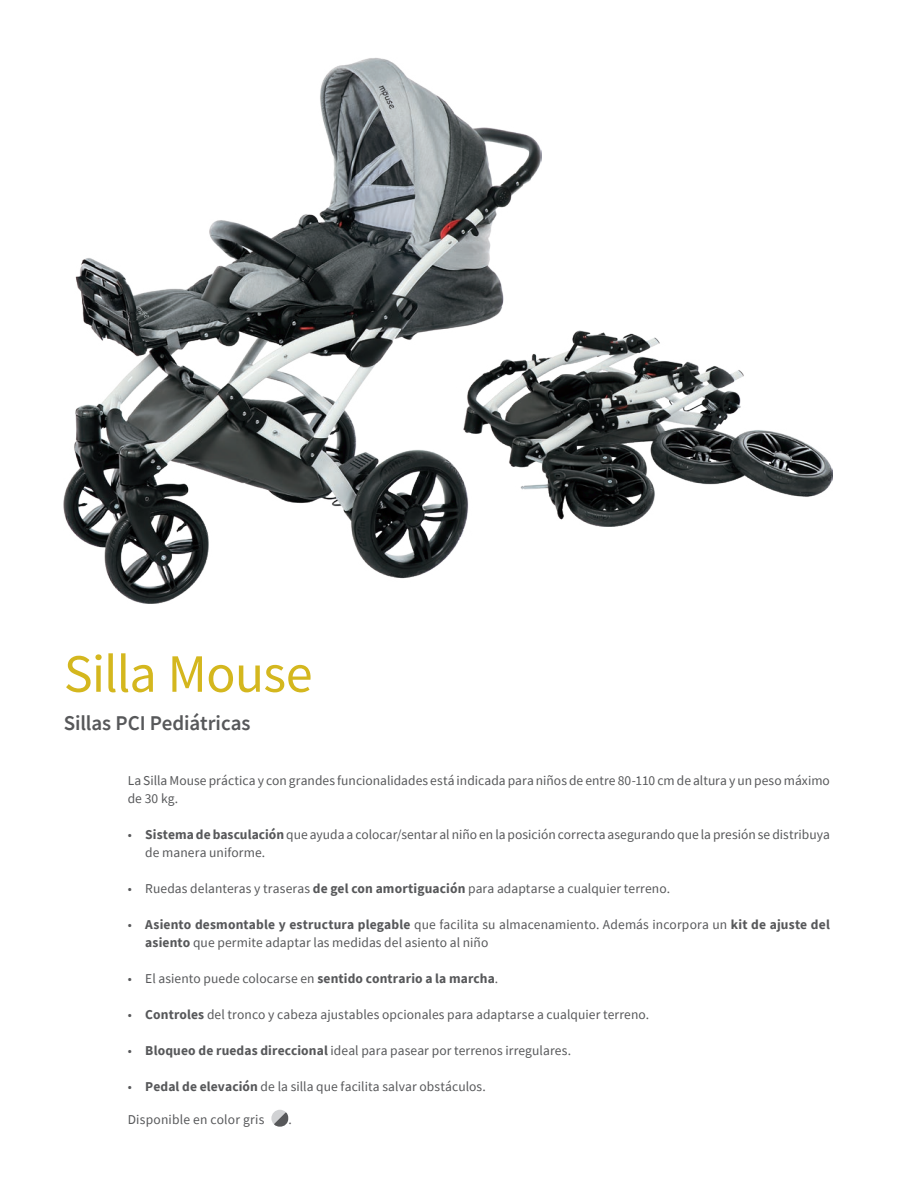
<style>
.page{position:relative;width:915px;height:1191px;background:#fff}
.page>*{position:absolute;margin:0;border:0;box-sizing:border-box;transform-origin:0 0}
.t1{font:54px "Source Sans Pro";letter-spacing:-.015em;color:#d4b71e}
.t2{font:600 21px "Source Sans Pro";letter-spacing:-.005em;color:#57585a}
.t3{font:13.5px/18px "Source Sans Pro";letter-spacing:.005em;color:#57585a}
.s1{font-weight:700}
</style>
<div class="page">
<svg style="left:271px;top:1109px;width:17px;height:17px"></svg>
<img style="left:64px;top:58px;width:477px;height:545px">
<img style="left:463px;top:330px;width:369px;height:196px">
<h1 class="t1" style="left:64px;top:639px;width:250px">Silla Mouse</h1>
<h2 class="t2" style="left:64px;top:709px;width:188px">Sillas PCI Pediátricas</h2>
<p class="t3" style="left:128px;top:771px;width:703px">La Silla Mouse práctica y con grandes funcionalidades está indicada para niños de entre 80-110 cm de altura y un peso máximo de 30 kg.</p>
<p class="t3" style="left:145px;top:825px;width:686px;text-indent:-18px">• <span class="s1">Sistema de basculación</span> que ayuda a colocar/sentar al niño en la posición correcta asegurando que la presión se distribuya de manera uniforme.</p>
<p class="t3" style="left:128px;top:879px;width:543px">• Ruedas delanteras y traseras <span class="s1">de gel con amortiguación</span> para adaptarse a cualquier terreno.</p>
<p class="t3" style="left:145px;top:915px;width:685px;text-indent:-18px">• <span class="s1">Asiento desmontable y estructura plegable</span> que facilita su almacenamiento. Además incorpora un <span class="s1">kit de ajuste del asiento</span> que permite adaptar las medidas del asiento al niño</p>
<p class="t3" style="left:128px;top:969px;width:372px">• El asiento puede colocarse en <span class="s1">sentido contrario a la marcha</span>.</p>
<p class="t3" style="left:128px;top:1005px;width:523px">• <span class="s1">Controles</span> del tronco y cabeza ajustables opcionales para adaptarse a cualquier terreno.</p>
<p class="t3" style="left:128px;top:1041px;width:444px">• <span class="s1">Bloqueo de ruedas direccional</span> ideal para pasear por terrenos irregulares.</p>
<p class="t3" style="left:128px;top:1077px;width:359px">• <span class="s1">Pedal de elevación</span> de la silla que facilita salvar obstáculos.</p>
<p class="t3" style="left:128px;top:1110px;width:138px">Disponible en color gris</p>
<p class="t3" style="left:288px;top:1110px;width:5px">.</p>
</div>
